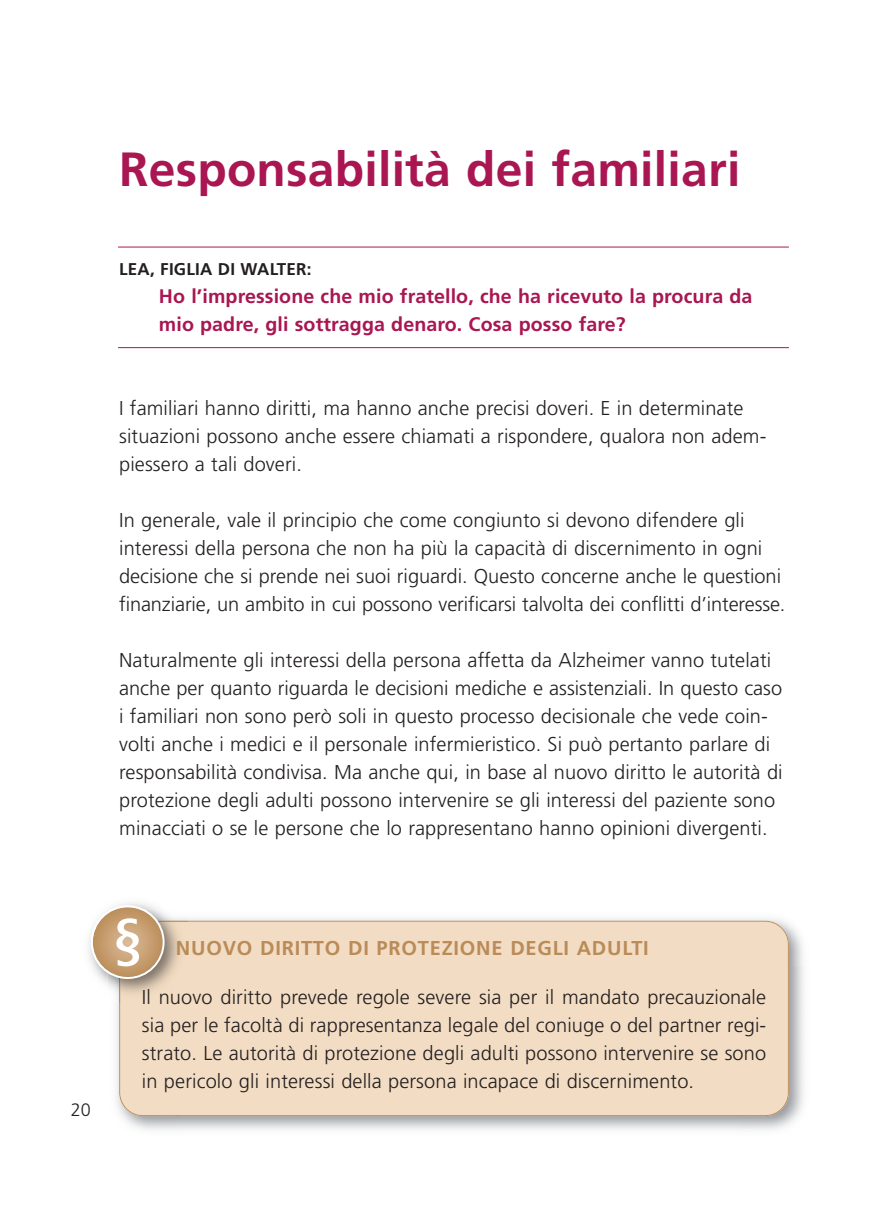
<style>
.page{position:relative;width:874px;height:1225px;background:#fff}
.page>*{position:absolute;margin:0;border:0;box-sizing:border-box;transform-origin:0 0}
.t1{font:64px "Univers";color:#fff}
.t2{font:700 48px "Frutiger";letter-spacing:.005em;color:#a91651}
.t3{font:300 20px/28px "Frutiger";letter-spacing:.005em;color:#231f20}
.t4{font:700 20px "Frutiger";letter-spacing:.04em;color:#ba8b58}
.t5{font:700 19.6px/28px "Frutiger";letter-spacing:.005em;color:#a91651}
.t6{font:300 18px "Frutiger";color:#231f20}
.t7{font:700 17px "Frutiger";letter-spacing:.01em;color:#231f20}
</style>
<div class="page">
<hr style="left:118px;top:246px;width:670px;height:1px;background:#a91651">
<hr style="left:118px;top:347px;width:670px;height:1px;background:#a91651">
<img style="left:188px;top:918px;width:615px;height:48px">
<img style="left:741px;top:966px;width:63px;height:164px">
<div style="left:119px;top:920px;width:669px;height:196px;background:#f2dcc3"></div>
<img style="left:119px;top:920px;width:69px;height:82px">
<svg style="left:91px;top:905px;width:73px;height:74px"></svg>
<h2 class="t2" style="left:119px;top:150px;width:622px">Responsabilità dei familiari</h2>
<p class="t7" style="left:119px;top:262px;width:194px">LEA, FIGLIA DI WALTER:</p>
<p class="t5" style="left:159px;top:284px;width:594px">Ho l’impressione che mio fratello, che ha ricevuto la procura da mio padre, gli sottragga denaro. Cosa posso fare?</p>
<p class="t3" style="left:119px;top:396px;width:648px">I familiari hanno diritti, ma hanno anche precisi doveri. E in determinate situazioni possono anche essere chiamati a rispondere, qualora non adem&shy;piessero a tali doveri.</p>
<p class="t3" style="left:119px;top:508px;width:667px">In generale, vale il principio che come congiunto si devono difendere gli interessi della persona che non ha più la capacità di discernimento in ogni decisione che si prende nei suoi riguardi. Questo concerne anche le questioni finanziarie, un ambito in cui possono verificarsi talvolta dei conflitti d’interesse.</p>
<p class="t3" style="left:119px;top:648px;width:664px">Naturalmente gli interessi della persona affetta da Alzheimer vanno tutelati anche per quanto riguarda le decisioni mediche e assistenziali. In questo caso i familiari non sono però soli in questo processo decisionale che vede coin&shy;volti anche i medici e il personale infermieristico. Si può pertanto parlare di responsabilità condivisa. Ma anche qui, in base al nuovo diritto le autorità di protezione degli adulti possono intervenire se gli interessi del paziente sono minacciati o se le persone che lo rappresentano hanno opinioni divergenti.</p>
<p class="t6" style="left:71px;top:1102px;width:22px">20</p>
<h1 class="t1" style="left:110px;top:919px;width:37px">§</h1>
<p class="t4" style="left:176px;top:940px;width:474px">NUOVO DIRITTO DI PROTEZIONE DEGLI ADULTI</p>
<p class="t3" style="left:142px;top:984px;width:625px;text-align:justify">Il nuovo diritto prevede regole severe sia per il mandato precauzionale sia per le facoltà di rappresentanza legale del coniuge o del partner regi&shy;strato. Le autorità di protezione degli adulti possono intervenire se sono in pericolo gli interessi della persona incapace di discernimento.</p>
</div>
